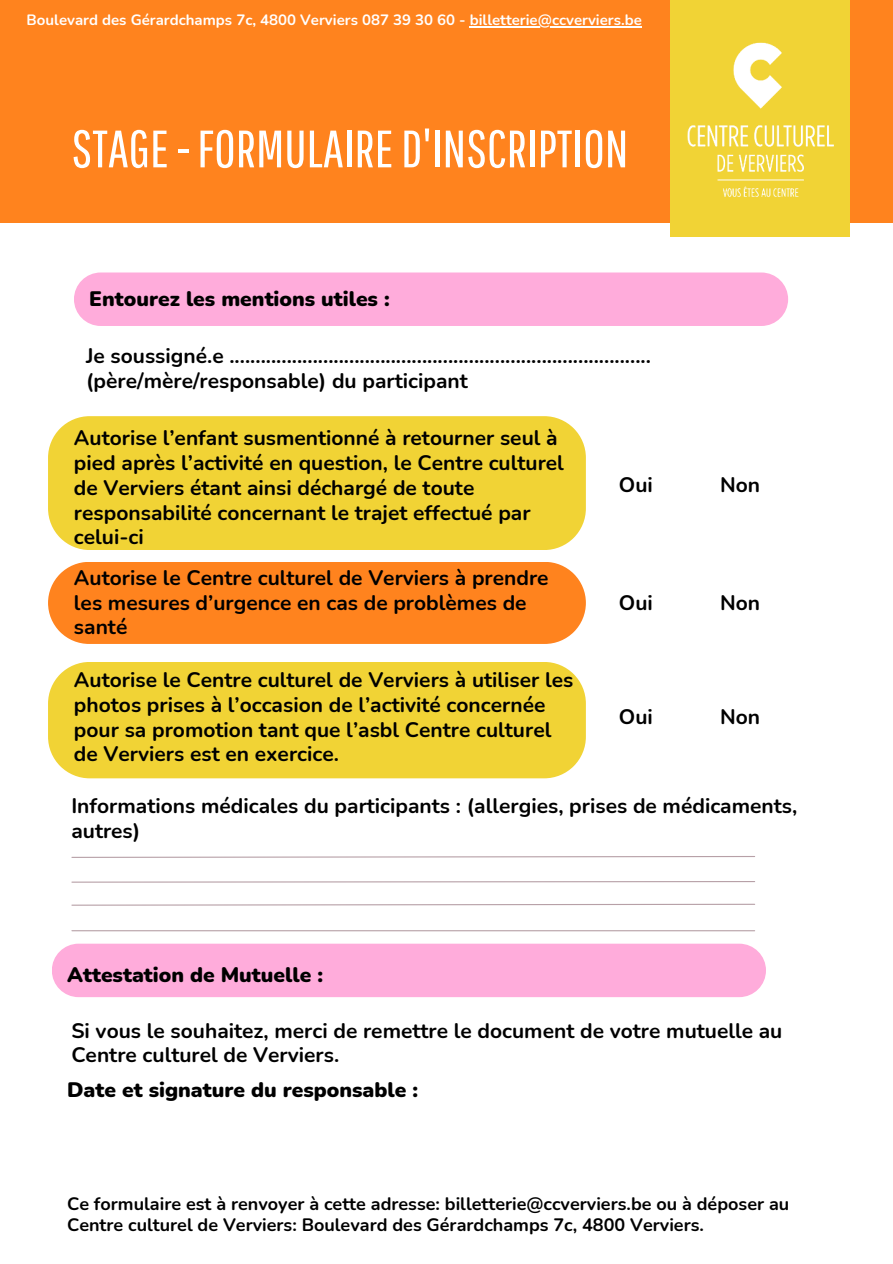
<style>
.page{position:relative;width:893px;height:1264px;background:#fff}
.page>*{position:absolute;margin:0;border:0;box-sizing:border-box;transform-origin:0 0}
.t1{font:52.5px "Pathway Gothic One";color:#fff}
.t2{font:700 21px/24.8px "Nunito";color:#000}
.t3{font:900 21px "Nunito";color:#000}
.t4{font:700 18px/21.3px "Nunito";color:#000}
.t5{font:700 15px "Nunito";color:#fff}
</style>
<div class="page">
<div style="left:0;top:0;width:892px;height:223px;background:#ff831e"></div>
<div style="left:670px;top:0;width:180px;height:237px;background:#f1d335"></div>
<div style="left:74px;top:272px;width:714px;height:54px;background:#ffacdb;border-radius:27px"></div>
<svg style="left:71px;top:856px;width:684px;height:2px"></svg>
<svg style="left:71px;top:881px;width:684px;height:2px"></svg>
<div style="left:48px;top:562px;width:538px;height:82px;background:#ff831e"></div>
<div style="left:48px;top:416px;width:538px;height:134px;background:#f1d335"></div>
<div style="left:48px;top:662px;width:538px;height:116px;background:#f1d335"></div>
<svg style="left:71px;top:903px;width:684px;height:3px"></svg>
<hr style="left:72px;top:930px;width:682px;height:1px;background:#b7a0a7">
<div style="left:52px;top:943px;width:714px;height:54px;background:#ffacdb;border-radius:27px"></div>
<hr style="left:470px;top:27px;width:172px;height:1px;background:#fff">
<img style="left:687px;top:42px;width:147px;height:155px">
<p class="t5" style="left:27px;top:10px;width:616px">Boulevard des Gérardchamps 7c, 4800 Verviers 087 39 30 60 - billetterie@ccverviers.be</p>
<p class="t1" style="left:71px;top:117px;width:558px">STAGE-FORMULAIRE D'INSCRIPTION</p>
<p class="t3" style="left:89px;top:285px;width:302px">Entourez les mentions utiles :</p>
<p class="t2" style="left:86px;top:344px;width:566px">Je soussigné.e ................................................................................. (père/mère/responsable) du participant</p>
<p class="t2" style="left:74px;top:426px;width:491px">Autorise l’enfant susmentionné à retourner seul à pied après l’activité en question, le Centre culturel de Verviers étant ainsi déchargé de toute responsabilité concernant le trajet effectué par celui-ci</p>
<p class="t2" style="left:618px;top:473px;width:35px">Oui</p>
<p class="t2" style="left:720px;top:473px;width:42px">Non</p>
<p class="t2" style="left:74px;top:565px;width:476px">Autorise le Centre culturel de Verviers à prendre les mesures d’urgence en cas de problèmes de santé</p>
<p class="t2" style="left:74px;top:668px;width:501px">Autorise le Centre culturel de Verviers à utiliser les photos prises à l’occasion de l’activité concernée pour sa promotion tant que l’asbl Centre culturel de Verviers est en exercice.</p>
<p class="t2" style="left:71px;top:794px;width:727px">Informations médicales du participants : (allergies, prises de médicaments, autres)</p>
<p class="t2" style="left:618px;top:590px;width:35px">Oui</p>
<p class="t2" style="left:720px;top:590px;width:42px">Non</p>
<p class="t2" style="left:618px;top:705px;width:35px">Oui</p>
<p class="t2" style="left:720px;top:705px;width:42px">Non</p>
<p class="t3" style="left:67px;top:960px;width:257px">Attestation de Mutuelle :</p>
<p class="t2" style="left:71px;top:1018px;width:712px">Si vous le souhaitez, merci de remettre le document de votre mutuelle au<br>Centre culturel de Verviers.</p>
<p class="t3" style="left:67px;top:1076px;width:352px">Date et signature du responsable :</p>
<p class="t4" style="left:67px;top:1193px;width:723px">Ce formulaire est à renvoyer à cette adresse: billetterie@ccverviers.be ou à déposer au<br>Centre culturel de Verviers: Boulevard des Gérardchamps 7c, 4800 Verviers.</p>
</div>
